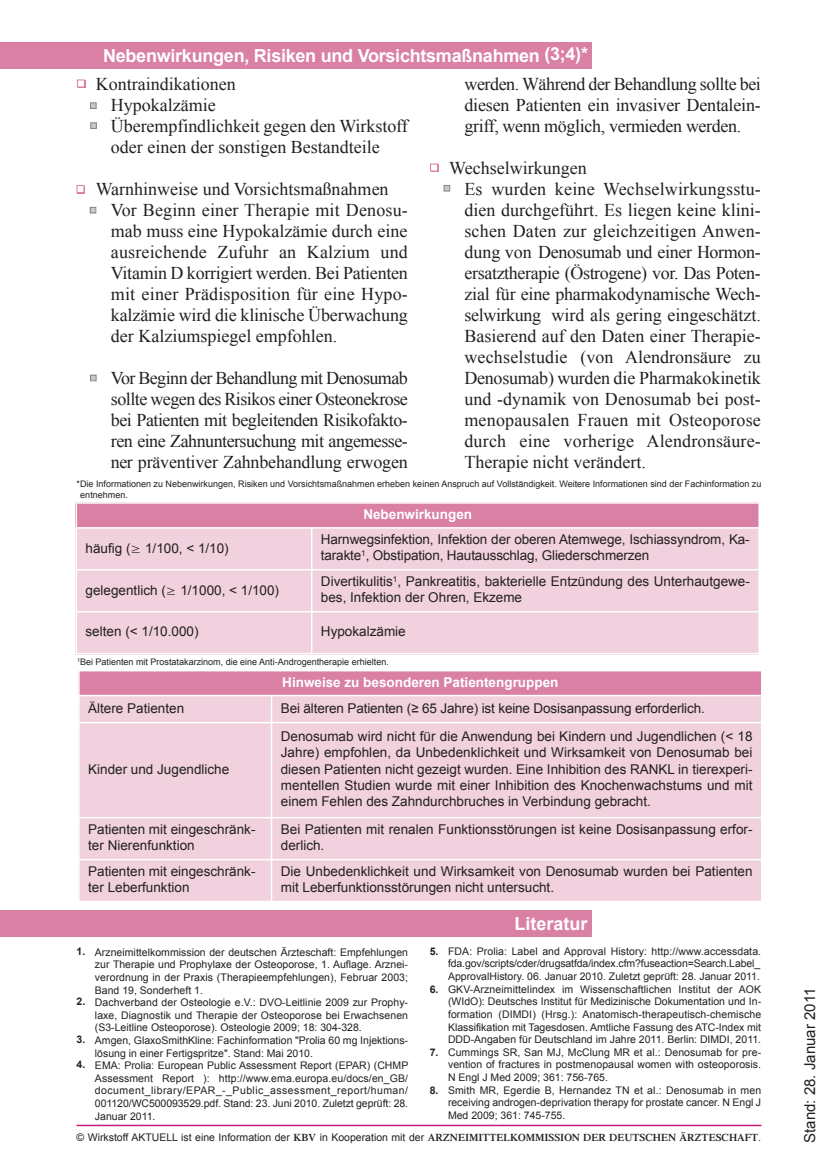
<style>
.page{position:relative;width:838px;height:1170px;background:#fff}
.page>*{position:absolute;margin:0;border:0;box-sizing:border-box;transform-origin:0 0}
.t1{font:18px/21px "Times New Roman";color:#231f20}
.t2{font:700 18px "Arial";letter-spacing:-.015em;color:#fff}
.t3{font:15px "Arial";color:#231f20}
.t4{font:13.5px/16.2px "Arial";color:#231f20}
.t5{font:700 13.5px "Arial";color:#fff}
.t6{font:10.5px/12.6px "Arial";color:#231f20}
.t7{font:700 10.5px "Arial";color:#231f20}
.t8{font:9px/10.8px "Arial";color:#231f20}
.s1{font-family:"Lucida Sans Unicode"}
.s2{font-family:"Times LT Std";font-weight:600}
</style>
<div class="page">
<div style="left:0;top:910px;width:591px;height:26px;background:#d980a4"></div>
<hr style="left:77px;top:1124px;width:684px;height:2px;background:#c71a78">
<div style="left:78px;top:670px;width:683px;height:25px;background:#d980a4"></div>
<div style="left:78px;top:695px;width:193px;height:27px;background:#f0d1dd"></div>
<div style="left:271px;top:695px;width:490px;height:27px;background:#f0d1dd"></div>
<div style="left:78px;top:722px;width:193px;height:95px;background:#f0d1dd"></div>
<div style="left:271px;top:722px;width:490px;height:95px;background:#f0d1dd"></div>
<div style="left:78px;top:817px;width:193px;height:42px;background:#f0d1dd"></div>
<div style="left:271px;top:817px;width:490px;height:42px;background:#f0d1dd"></div>
<div style="left:78px;top:859px;width:193px;height:43px;background:#f0d1dd"></div>
<div style="left:271px;top:859px;width:490px;height:43px;background:#f0d1dd"></div>
<hr style="left:78px;top:670px;width:2px;height:232px;background:#fff">
<hr style="left:271px;top:694px;width:1px;height:208px;background:#fff">
<hr style="left:78px;top:670px;width:684px;height:1px;background:#fff">
<hr style="left:78px;top:694px;width:684px;height:2px;background:#fff">
<hr style="left:78px;top:721px;width:684px;height:2px;background:#fff">
<hr style="left:78px;top:816px;width:684px;height:2px;background:#fff">
<hr style="left:78px;top:858px;width:684px;height:2px;background:#fff">
<hr style="left:78px;top:900px;width:684px;height:2px;background:#fff">
<div style="left:76px;top:502px;width:683px;height:26px;background:#d980a4"></div>
<div style="left:76px;top:528px;width:236px;height:41px;background:#f0d1dd"></div>
<div style="left:312px;top:528px;width:447px;height:41px;background:#f0d1dd"></div>
<div style="left:76px;top:569px;width:236px;height:42px;background:#f0d1dd"></div>
<div style="left:312px;top:569px;width:447px;height:42px;background:#f0d1dd"></div>
<div style="left:76px;top:611px;width:236px;height:43px;background:#f0d1dd"></div>
<div style="left:312px;top:611px;width:447px;height:43px;background:#f0d1dd"></div>
<hr style="left:76px;top:502px;width:1px;height:152px;background:#fff">
<hr style="left:311px;top:527px;width:1px;height:127px;background:#fff">
<hr style="left:758px;top:502px;width:2px;height:152px;background:#fff">
<hr style="left:76px;top:502px;width:684px;height:1px;background:#fff">
<hr style="left:76px;top:527px;width:684px;height:1px;background:#fff">
<hr style="left:76px;top:569px;width:684px;height:1px;background:#fff">
<hr style="left:76px;top:611px;width:684px;height:1px;background:#fff">
<hr style="left:76px;top:652px;width:684px;height:2px;background:#fff">
<svg style="left:444px;top:185px;width:6px;height:6px"></svg>
<div style="left:431px;top:164px;width:7px;height:8px;background:#d980a4"></div>
<div style="left:431px;top:164px;width:6px;height:7px;background:#fff"></div>
<div style="left:430px;top:164px;width:8px;height:7px;border:1px solid #d980a4"></div>
<div style="left:0;top:43px;width:592px;height:26px;background:#d980a4"></div>
<div style="left:90px;top:102px;width:7px;height:7px;border:1px solid #808285"></div>
<div style="left:78px;top:80px;width:8px;height:8px;background:#d980a4"></div>
<div style="left:78px;top:80px;width:6px;height:7px;background:#fff"></div>
<div style="left:77px;top:80px;width:8px;height:7px;border:1px solid #d980a4"></div>
<div style="left:77px;top:186px;width:8px;height:7px;background:#d980a4"></div>
<div style="left:77px;top:186px;width:7px;height:6px;background:#fff"></div>
<div style="left:77px;top:185px;width:7px;height:8px;border:1px solid #d980a4"></div>
<div style="left:90px;top:122px;width:7px;height:7px;border:1px solid #808285"></div>
<svg style="left:90px;top:207px;width:6px;height:6px"></svg>
<svg style="left:90px;top:375px;width:6px;height:6px"></svg>
<h1 class="t2" style="left:103px;top:45px;width:486px">Nebenwirkungen, Risiken und Vorsichtsmaßnahmen (3;4)*</h1>
<h1 class="t1" style="left:111px;top:73px;width:298px;text-indent:-15px">Kontraindikationen<br>Hypokalzämie<br>Überempfindlichkeit gegen den Wirkstoff oder einen der sonstigen Bestandteile</h1>
<p class="t1" style="left:111px;top:178px;width:298px;text-indent:-15px">Warnhinweise und Vorsichtsmaßnahmen Vor Beginn einer Therapie mit Denosu&shy;mab muss eine Hypokalzämie durch eine ausreichende Zufuhr an Kalzium und Vitamin D korrigiert werden. Bei Patienten mit einer Prädisposition für eine Hypo&shy;kalzämie wird die klinische Überwachung der Kalziumspiegel empfohlen.</p>
<h1 class="t1" style="left:111px;top:367px;width:298px;text-align:justify">Vor Beginn der Behandlung mit Denosumab sollte wegen des Risikos einer Osteonekrose bei Patienten mit begleitenden Risikofakto&shy;ren eine Zahnuntersuchung mit angemesse&shy;ner präventiver Zahnbehandlung erwogen</h1>
<h1 class="t1" style="left:464px;top:73px;width:298px;text-align:justify">werden. Während der Behandlung sollte bei diesen Patienten ein invasiver Dentalein&shy;griff, wenn möglich, vermieden werden.</h1>
<p class="t1" style="left:464px;top:157px;width:298px;text-indent:-15px">Wechselwirkungen<br>Es wurden keine Wechselwirkungsstu&shy;dien durchgeführt. Es liegen keine klini&shy;schen Daten zur gleichzeitigen Anwen&shy;dung von Denosumab und einer Hormon&shy;ersatztherapie (Östrogene) vor. Das Poten&shy;zial für eine pharmakodynamische Wech&shy;selwirkung wird als gering eingeschätzt.<br>Basierend auf den Daten einer Therapie&shy;wechselstudie (von Alendronsäure zu Denosumab) wurden die Pharmakokinetik und -dynamik von Denosumab bei post&shy;menopausalen Frauen mit Osteoporose durch eine vorherige Alendronsäure-Therapie nicht verändert.</p>
<p class="t8" style="left:80px;top:478px;width:682px;text-indent:-4px">*Die Informationen zu Nebenwirkungen, Risiken und Vorsichtsmaßnahmen erheben keinen Anspruch auf Vollständigkeit. Weitere Informationen sind der Fachinformation zu entnehmen.</p>
<p class="t5" style="left:363px;top:506px;width:110px">Nebenwirkungen</p>
<p class="t4" style="left:86px;top:540px;width:145px">häufig (<span class="s1">≥</span> 1/100, &lt; 1/10)</p>
<p class="t4" style="left:321px;top:531px;width:430px">Harnwegsinfektion, Infektion der oberen Atemwege, Ischiassyndrom, Ka&shy;tarakte<sup>1</sup>, Obstipation, Hautausschlag, Gliederschmerzen</p>
<p class="t4" style="left:86px;top:581px;width:195px">gelegentlich (<span class="s1">≥</span> 1/1000, &lt; 1/100)</p>
<p class="t4" style="left:321px;top:573px;width:430px">Divertikulitis<sup>1</sup>, Pankreatitis, bakterielle Entzündung des Unterhautgewe&shy;bes, Infektion der Ohren, Ekzeme</p>
<p class="t4" style="left:86px;top:623px;width:114px">selten (&lt; 1/10.000)</p>
<p class="t4" style="left:321px;top:623px;width:86px">Hypokalzämie</p>
<p class="t8" style="left:77px;top:656px;width:313px"><sup>1</sup>Bei Patienten mit Prostatakarzinom, die eine Anti-Androgentherapie erhielten.</p>
<p class="t5" style="left:282px;top:674px;width:278px">Hinweise zu besonderen Patientengruppen</p>
<p class="t4" style="left:88px;top:699px;width:98px">Ältere Patienten</p>
<p class="t4" style="left:281px;top:699px;width:425px">Bei älteren Patienten (≥ 65 Jahre) ist keine Dosisanpassung erforderlich.</p>
<p class="t4" style="left:88px;top:760px;width:143px">Kinder und Jugendliche</p>
<p class="t4" style="left:281px;top:728px;width:473px;text-align:justify">Denosumab wird nicht für die Anwendung bei Kindern und Jugendlichen (&lt; 18<br>Jahre) empfohlen, da Unbedenklichkeit und Wirksamkeit von Denosumab bei diesen Patienten nicht gezeigt wurden. Eine Inhibition des RANKL in tierexperi&shy;mentellen Studien wurde mit einer Inhibition des Knochenwachstums und mit einem Fehlen des Zahndurchbruches in Verbindung gebracht.</p>
<p class="t4" style="left:88px;top:821px;width:169px">Patienten mit eingeschränk&shy;ter Nierenfunktion</p>
<p class="t4" style="left:281px;top:821px;width:473px">Bei Patienten mit renalen Funktionsstörungen ist keine Dosisanpassung erfor&shy;derlich.</p>
<p class="t4" style="left:88px;top:863px;width:169px">Patienten mit eingeschränk&shy;ter Leberfunktion</p>
<p class="t4" style="left:281px;top:863px;width:473px">Die Unbedenklichkeit und Wirksamkeit von Denosumab wurden bei Patienten mit Leberfunktionsstörungen nicht untersucht.</p>
<p class="t7" style="left:77px;top:945px;width:10px">1.</p>
<p class="t7" style="left:77px;top:995px;width:10px">2.</p>
<p class="t7" style="left:77px;top:1033px;width:10px">3.</p>
<p class="t7" style="left:77px;top:1058px;width:10px">4.</p>
<h1 class="t2" style="left:514px;top:913px;width:75px">Literatur</h1>
<p class="t6" style="left:95px;top:945px;width:315px">Arzneimittelkommission der deutschen Ärzteschaft: Empfehlungen zur Therapie und Prophylaxe der Osteoporose, 1. Auflage. Arznei&shy;verordnung in der Praxis (Therapieempfehlungen), Februar 2003; Band 19, Sonderheft 1.<br>Dachverband der Osteologie e.V.: DVO-Leitlinie 2009 zur Prophy&shy;laxe, Diagnostik und Therapie der Osteoporose bei Erwachsenen (S3-Leitline Osteoporose). Osteologie 2009; 18: 304-328.<br>Amgen, GlaxoSmithKline: Fachinformation "Prolia 60 mg Injektions&shy;lösung in einer Fertigspritze". Stand: Mai 2010.<br>EMA: Prolia: European Public Assessment Report (EPAR) (CHMP Assessment Report ): http://www.ema.europa.eu/docs/en_GB/ document_library/EPAR_-_Public_assessment_report/human/ 001120/WC500093529.pdf. Stand: 23. Juni 2010. Zuletzt geprüft: 28.<br>Januar 2011.</p>
<p class="t6" style="left:448px;top:944px;width:315px">FDA: Prolia: Label and Approval History: http://www.accessdata. fda.gov/scripts/cder/drugsatfda/index.cfm?fuseaction=Search.Label_ ApprovalHistory. 06. Januar 2010. Zuletzt geprüft: 28. Januar 2011.<br>GKV-Arzneimittelindex im Wissenschaftlichen Institut der AOK (WIdO): Deutsches Institut für Medizinische Dokumentation und In&shy;formation (DIMDI) (Hrsg.): Anatomisch-therapeutisch-chemische Klassifikation mit Tagesdosen. Amtliche Fassung des ATC-Index mit DDD-Angaben für Deutschland im Jahre 2011. Berlin: DIMDI, 2011.<br>Cummings SR, San MJ, McClung MR et al.: Denosumab for pre&shy;vention of fractures in postmenopausal women with osteoporosis.<br>N Engl J Med 2009; 361: 756-765.<br>Smith MR, Egerdie B, Hernandez TN et al.: Denosumab in men receiving androgen-deprivation therapy for prostate cancer. N Engl J Med 2009; 361: 745-755.</p>
<p class="t7" style="left:429px;top:945px;width:10px">5.</p>
<p class="t7" style="left:429px;top:983px;width:10px">6.</p>
<p class="t7" style="left:429px;top:1046px;width:10px">7.</p>
<p class="t7" style="left:429px;top:1083px;width:10px">8.</p>
<p class="t6" style="left:77px;top:1131px;width:686px">© Wirkstoff AKTUELL ist eine Information der <span class="s2">KBV</span> in Kooperation mit der <span class="s2">ARZNEIMITTELKOMMISSION DER DEUTSCHEN ÄRZTESCHAFT</span>.</p>
<h2 class="t3" style="left:801px;top:1142px;width:156px;rotate:-90deg">Stand: 28. Januar 2011</h2>
</div>
